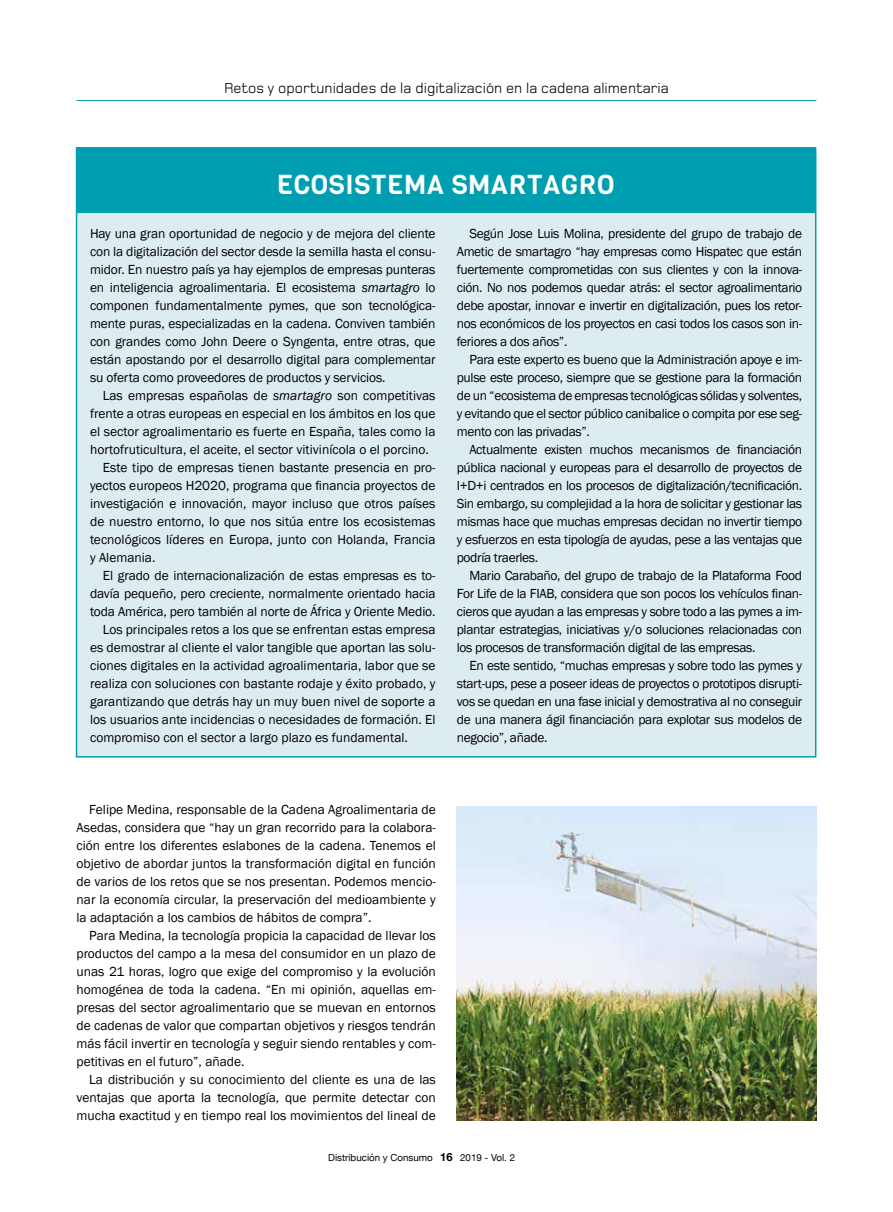
<style>
.page{position:relative;width:893px;height:1212px;background:#fff}
.page>*{position:absolute;margin:0;border:0;box-sizing:border-box;transform-origin:0 0}
.t1{font:27px "Viga";letter-spacing:.025em;color:#fff}
.t2{font:15px "Foundry Monoline";color:#000}
.t3{font:13.5px/18px "Franklin Gothic";color:#000;text-align:justify}
.t4{font:9.75px "Helvetica Neue";color:#000}
.s1{font-style:italic}
.s2{font-weight:700;font-size:11.25px}
</style>
<div class="page">
<div style="left:77px;top:148px;width:739px;height:609px;background:#ddecf0"></div>
<div style="left:76px;top:148px;width:740px;height:65px;background:#009eb1"></div>
<img style="left:457px;top:806px;width:359px;height:314px">
<hr style="left:77px;top:100px;width:739px;height:1px;background:#009eb1">
<p class="t2" style="left:224px;top:79px;width:446px">Retos y oportunidades de la digitalización en la cadena alimentaria</p>
<h1 class="t1" style="left:277px;top:166px;width:339px">ECOSISTEMA SMARTAGRO</h1>
<p class="t3" style="left:90px;top:225px;width:347px">Hay una gran oportunidad de negocio y de mejora del cliente con la digitalización del sector desde la semilla hasta el consu&shy;midor. En nuestro país ya hay ejemplos de empresas punteras en inteligencia agroalimentaria. El ecosistema <span class="s1">smartagro</span> lo componen fundamentalmente pymes, que son tecnológica&shy;mente puras, especializadas en la cadena. Conviven también con grandes como John Deere o Syngenta, entre otras, que están apostando por el desarrollo digital para complementar su oferta como proveedores de productos y servicios.</p>
<p class="t3" style="left:103px;top:387px;width:334px">Las empresas españolas de <span class="s1">smartagro</span> son competitivas</p>
<p class="t3" style="left:90px;top:405px;width:347px">frente a otras europeas en especial en los ámbitos en los que</p>
<p class="t3" style="left:90px;top:423px;width:347px">el sector agroalimentario es fuerte en España, tales como la</p>
<p class="t3" style="left:90px;top:441px;width:340px">hortofruticultura, el aceite, el sector vitivinícola o el porcino.</p>
<p class="t3" style="left:103px;top:459px;width:334px">Este tipo de empresas tienen bastante presencia en pro-</p>
<p class="t3" style="left:90px;top:477px;width:347px">yectos europeos H2020, programa que financia proyectos de</p>
<p class="t3" style="left:90px;top:495px;width:347px">investigación e innovación, mayor incluso que otros países</p>
<p class="t3" style="left:90px;top:513px;width:347px">de nuestro entorno, lo que nos sitúa entre los ecosistemas</p>
<p class="t3" style="left:90px;top:531px;width:347px">tecnológicos líderes en Europa, junto con Holanda, Francia</p>
<p class="t3" style="left:90px;top:549px;width:67px">y Alemania.</p>
<p class="t3" style="left:103px;top:567px;width:334px">El grado de internacionalización de estas empresas es to-</p>
<p class="t3" style="left:90px;top:585px;width:347px">davía pequeño, pero creciente, normalmente orientado hacia</p>
<p class="t3" style="left:90px;top:603px;width:347px">toda América, pero también al norte de África y Oriente Medio.</p>
<p class="t3" style="left:103px;top:621px;width:334px">Los principales retos a los que se enfrentan estas empresa</p>
<p class="t3" style="left:90px;top:639px;width:347px">es demostrar al cliente el valor tangible que aportan las solu-</p>
<p class="t3" style="left:90px;top:657px;width:347px">ciones digitales en la actividad agroalimentaria, labor que se</p>
<p class="t3" style="left:90px;top:675px;width:347px">realiza con soluciones con bastante rodaje y éxito probado, y</p>
<p class="t3" style="left:90px;top:693px;width:347px">garantizando que detrás hay un muy buen nivel de soporte a</p>
<p class="t3" style="left:90px;top:711px;width:347px">los usuarios ante incidencias o necesidades de formación. El</p>
<p class="t3" style="left:90px;top:729px;width:319px">compromiso con el sector a largo plazo es fundamental.</p>
<p class="t3" style="left:457px;top:225px;width:347px;text-indent:13px">Según Jose Luis Molina, presidente del grupo de trabajo de Ametic de smartagro “hay empresas como Hispatec que están fuertemente comprometidas con sus clientes y con la innova&shy;ción. No nos podemos quedar atrás: el sector agroalimentario debe apostar, innovar e invertir en digitalización, pues los retor&shy;nos económicos de los proyectos en casi todos los casos son in&shy;feriores a dos años”.</p>
<p class="t3" style="left:457px;top:351px;width:347px;text-indent:13px">Para este experto es bueno que la Administración apoye e im&shy;pulse este proceso, siempre que se gestione para la formación de un “ecosistema de empresas tecnológicas sólidas y solventes, y evitando que el sector público canibalice o compita por ese seg&shy;mento con las privadas”.</p>
<p class="t3" style="left:457px;top:441px;width:347px;text-indent:13px">Actualmente existen muchos mecanismos de financiación pública nacional y europeas para el desarrollo de proyectos de I+D+i centrados en los procesos de digitalización/tecnificación.<br>Sin embargo, su complejidad a la hora de solicitar y gestionar las mismas hace que muchas empresas decidan no invertir tiempo y esfuerzos en esta tipología de ayudas, pese a las ventajas que podría traerles.</p>
<p class="t3" style="left:457px;top:567px;width:347px;text-indent:13px">Mario Carabaño, del grupo de trabajo de la Plataforma Food For Life de la FIAB, considera que son pocos los vehículos finan&shy;cieros que ayudan a las empresas y sobre todo a las pymes a im&shy;plantar estrategias, iniciativas y/o soluciones relacionadas con los procesos de transformación digital de las empresas.</p>
<p class="t3" style="left:457px;top:657px;width:347px;text-indent:13px">En este sentido, “muchas empresas y sobre todo las pymes y start-ups, pese a poseer ideas de proyectos o prototipos disrupti&shy;vos se quedan en una fase inicial y demostrativa al no conseguir de una manera ágil financiación para explotar sus modelos de negocio”, añade.</p>
<p class="t3" style="left:77px;top:801px;width:361px;text-indent:13px">Felipe Medina, responsable de la Cadena Agroalimentaria de Asedas, considera que “hay un gran recorrido para la colabora&shy;ción entre los diferentes eslabones de la cadena. Tenemos el objetivo de abordar juntos la transformación digital en función de varios de los retos que se nos presentan. Podemos mencio&shy;nar la economía circular, la preservación del medioambiente y la adaptación a los cambios de hábitos de compra”.</p>
<p class="t3" style="left:77px;top:927px;width:361px;text-indent:13px">Para Medina, la tecnología propicia la capacidad de llevar los productos del campo a la mesa del consumidor en un plazo de unas 21 horas, logro que exige del compromiso y la evolución homogénea de toda la cadena. “En mi opinión, aquellas em&shy;presas del sector agroalimentario que se muevan en entornos de cadenas de valor que compartan objetivos y riesgos tendrán más fácil invertir en tecnología y seguir siendo rentables y com&shy;petitivas en el futuro”, añade.</p>
<p class="t3" style="left:77px;top:1071px;width:361px;text-indent:13px">La distribución y su conocimiento del cliente es una de las ventajas que aporta la tecnología, que permite detectar con mucha exactitud y en tiempo real los movimientos del lineal de</p>
<p class="t4" style="left:328px;top:1150px;width:188px">Distribución y Consumo <span class="s2">16</span> 2019 - Vol. 2</p>
</div>
